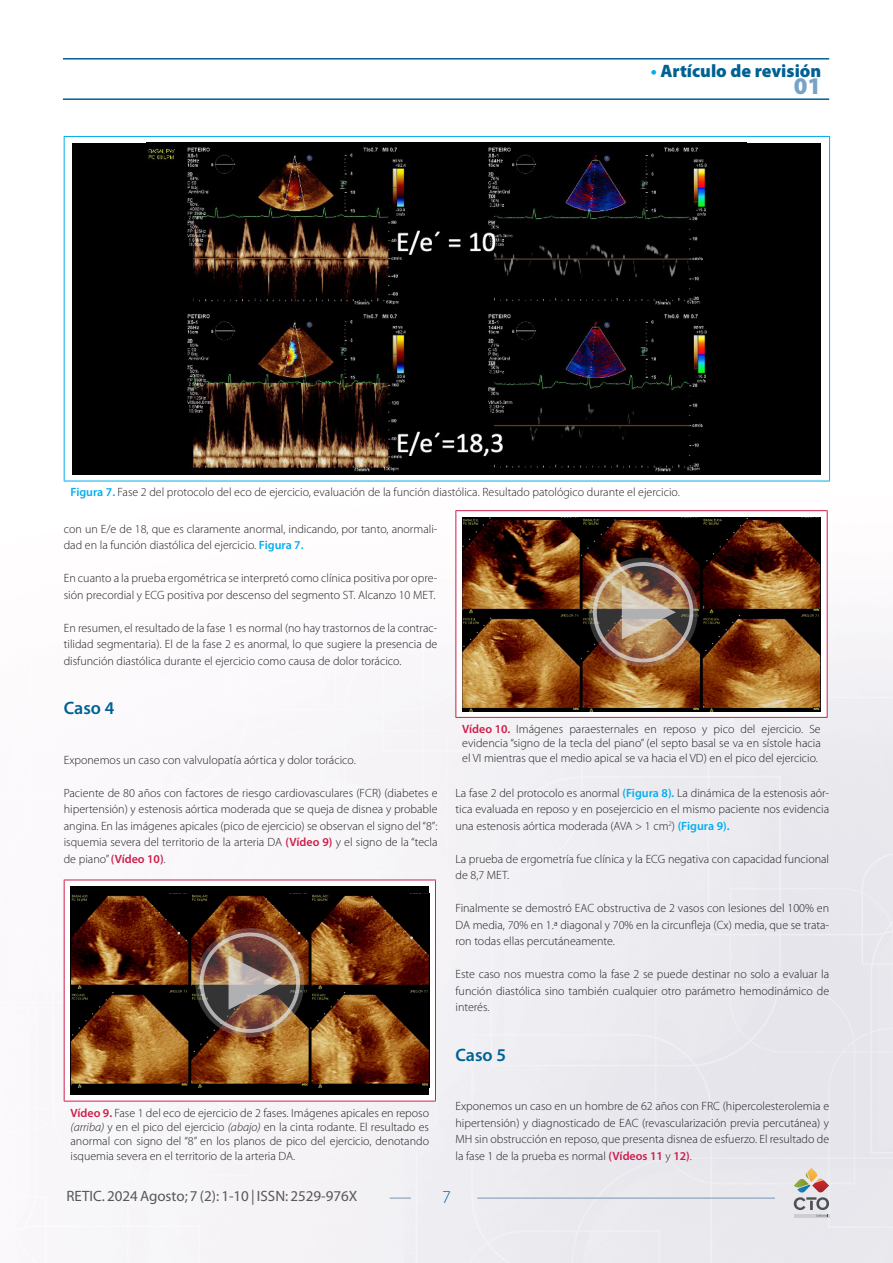
<style>
.page{position:relative;width:893px;height:1263px;background:#fff}
.page>*{position:absolute;margin:0;border:0;box-sizing:border-box;transform-origin:0 0}
.t1{font:900 24px "Myriad Pro";color:#78a3c6}
.t2{font:900 18px "Myriad Pro";color:#006193}
._02_Primer_Orden{font:600 18px "Myriad Pro";color:#006193}
.t3{font:300 18px "Myriad Pro";color:#006193}
.t4{font:15px "Myriad Pro";color:#57585a}
._01_Texto_comun{font:300 12px/16.5px "Myriad Pro";color:#231f20;text-align:justify}
.Pies_video{font:300 12px/14.4px "Myriad Pro";color:#231f20;text-align:justify}
.s1{font-weight:700;color:#00aeef}
.s2{font-weight:600;color:#00aeef}
.s3{font-weight:600;color:#ce1d49}
.s4{font-style:italic}
</style>
<div class="page">
<hr style="left:63px;top:58px;width:766px;height:2px;background:#006193">
<hr style="left:63px;top:98px;width:766px;height:2px;background:#006193">
<svg style="left:390px;top:1198px;width:21px;height:1px"></svg>
<svg style="left:794px;top:1168px;width:35px;height:49px;background:#c7bdb8"></svg>
<hr style="left:477px;top:1198px;width:298px;height:1px;background:#7a94b0">
<hr style="left:64px;top:880px;width:372px;height:1px;background:#ce1d49">
<hr style="left:64px;top:880px;width:1px;height:221px;background:#ce1d49">
<hr style="left:435px;top:880px;width:1px;height:221px;background:#ce1d49">
<hr style="left:64px;top:1101px;width:372px;height:1px;background:#ce1d49">
<div style="left:71px;top:886px;width:358px;height:209px;background:#000"></div>
<img style="left:71px;top:894px;width:358px;height:193px">
<hr style="left:455px;top:510px;width:373px;height:1px;background:#ce1d49">
<hr style="left:455px;top:511px;width:1px;height:206px;background:#ce1d49">
<hr style="left:827px;top:511px;width:1px;height:206px;background:#ce1d49">
<hr style="left:455px;top:717px;width:373px;height:1px;background:#ce1d49">
<img style="left:462px;top:517px;width:359px;height:194px">
<hr style="left:64px;top:136px;width:766px;height:1px;background:#00aeef">
<hr style="left:64px;top:137px;width:1px;height:344px;background:#00aeef">
<hr style="left:829px;top:137px;width:1px;height:344px;background:#00aeef">
<hr style="left:64px;top:481px;width:766px;height:1px;background:#00aeef">
<div style="left:73px;top:143px;width:748px;height:331px;background:#000"></div>
<img style="left:148px;top:147px;width:559px;height:325px">
<img style="left:589px;top:558px;width:109px;height:109px">
<img style="left:195px;top:928px;width:109px;height:109px">
<h2 class="t2" style="left:651px;top:60px;width:172px"><span class="s1">•</span> Artículo de revisión</h2>
<h1 class="t1" style="left:794px;top:72px;width:29px">01</h1>
<p class="_01_Texto_comun" style="left:71px;top:484px;width:611px"><span class="s2">Figura 7.</span> Fase 2 del protocolo del eco de ejercicio, evaluación de la función diastólica. Resultado patológico durante el ejercicio.</p>
<p class="_01_Texto_comun" style="left:64px;top:520px;width:375px">con un E/e de 18, que es claramente anormal, indicando, por tanto, anormali&shy;dad en la función diastólica del ejercicio. <span class="s2">Figura 7.</span></p>
<p class="_01_Texto_comun" style="left:64px;top:570px;width:375px">En cuanto a la prueba ergométrica se interpretó como clínica positiva por opre&shy;sión precordial y ECG positiva por descenso del segmento ST. Alcanzo 10 MET.</p>
<p class="_01_Texto_comun" style="left:64px;top:619px;width:375px">En resumen, el resultado de la fase 1 es normal (no hay trastornos de la contrac&shy;tilidad segmentaria). El de la fase 2 es anormal, lo que sugiere la presencia de disfunción diastólica durante el ejercicio como causa de dolor torácico.</p>
<p class="_02_Primer_Orden" style="left:64px;top:697px;width:52px">Caso 4</p>
<p class="_01_Texto_comun" style="left:64px;top:751px;width:294px">Exponemos un caso con valvulopatía aórtica y dolor torácico.</p>
<p class="_01_Texto_comun" style="left:64px;top:784px;width:375px">Paciente de 80 años con factores de riesgo cardiovasculares (FCR) (diabetes e hipertensión) y estenosis aórtica moderada que se queja de disnea y probable angina. En las imágenes apicales (pico de ejercicio) se observan el signo del “8”: isquemia severa del territorio de la arteria DA <span class="s3">(Vídeo 9)</span> y el signo de la “tecla de piano” <span class="s3">(Vídeo 10)</span>.</p>
<p class="Pies_video" style="left:71px;top:1105px;width:360px"><span class="s3">Vídeo 9.</span> Fase 1 del eco de ejercicio de 2 fases. Imágenes apicales en reposo <span class="s4">(arriba)</span> y en el pico del ejercicio <span class="s4">(abajo)</span> en la cinta rodante. El resultado es anormal con signo del “8” en los planos de pico del ejercicio, denotando isquemia severa en el territorio de la arteria DA.</p>
<p class="Pies_video" style="left:462px;top:722px;width:360px"><span class="s3">Vídeo 10.</span> Imágenes paraesternales en reposo y pico del ejercicio. Se evidencia “signo de la tecla del piano” (el septo basal se va en sístole hacia el VI mientras que el medio apical se va hacia el VD) en el pico del ejercicio.</p>
<p class="_01_Texto_comun" style="left:455px;top:784px;width:375px">La fase 2 del protocolo es anormal <span class="s2">(Figura 8).</span> La dinámica de la estenosis aór&shy;tica evaluada en reposo y en posejercicio en el mismo paciente nos evidencia una estenosis aórtica moderada (AVA &gt; 1 cm<sup>2</sup>) <span class="s2">(Figura 9).</span></p>
<p class="_01_Texto_comun" style="left:455px;top:850px;width:375px">La prueba de ergometría fue clínica y la ECG negativa con capacidad funcional de 8,7 MET.</p>
<p class="_01_Texto_comun" style="left:455px;top:900px;width:375px">Finalmente se demostró EAC obstructiva de 2 vasos con lesiones del 100% en DA media, 70% en 1.ª diagonal y 70% en la circunfleja (Cx) media, que se trata&shy;ron todas ellas percutáneamente.</p>
<p class="_01_Texto_comun" style="left:455px;top:966px;width:375px">Este caso nos muestra como la fase 2 se puede destinar no solo a evaluar la función diastólica sino también cualquier otro parámetro hemodinámico de interés.</p>
<p class="_02_Primer_Orden" style="left:455px;top:1043px;width:52px">Caso 5</p>
<p class="_01_Texto_comun" style="left:455px;top:1098px;width:375px">Exponemos un caso en un hombre de 62 años con FRC (hipercolesterolemia e hipertensión) y diagnosticado de EAC (revascularización previa percutánea) y MH sin obstrucción en reposo, que presenta disnea de esfuerzo. El resultado de la fase 1 de la prueba es normal <span class="s3">(Vídeos 11</span> y <span class="s3">12)</span>.</p>
<p class="t4" style="left:66px;top:1187px;width:293px">RETIC. 2024 Agosto; 7 (2): 1-10 | ISSN: 2529-976X</p>
<h2 class="t3" style="left:442px;top:1187px;width:10px">7</h2>
</div>
